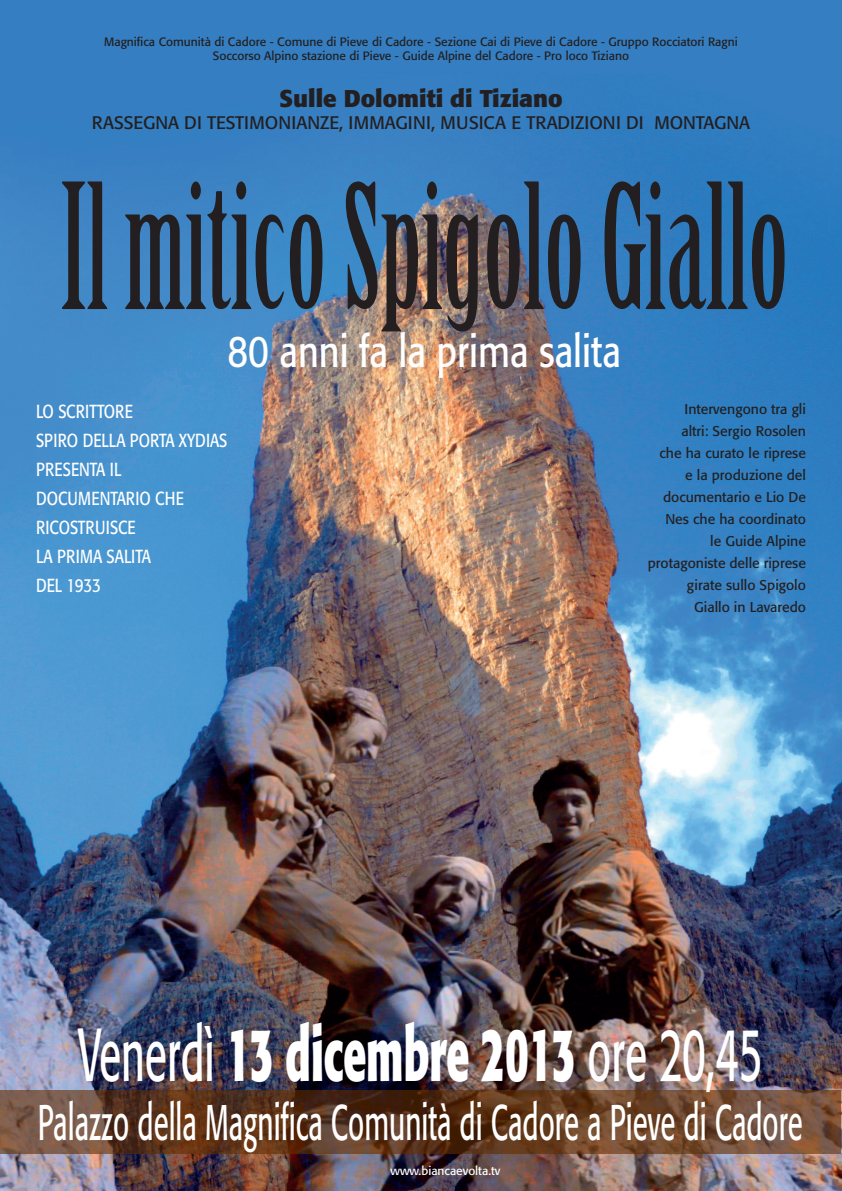
<style>
.page{position:relative;width:842px;height:1191px;background:#fff}
.page>*{position:absolute;margin:0;border:0;box-sizing:border-box;transform-origin:0 0}
.t1{font:170px "Birch Std";color:#231f20;scale:.81 1}
.t2{font:74.3px "Formata";color:#fff;scale:.55 1}
.t3{font:49.5px "Formata";color:#fff;scale:.56 1}
.t4{font:44.2px "Formata";color:#fff;scale:.81 1}
.t5{font:700 24px "Formata";color:#231f20}
.t6{font:18.7px/29px "Formata";color:#fff;scale:.81 1}
.t7{font:18px "Formata";color:#231f20}
.t8{font:14px/22px "Formata";color:#231f20;text-align:right}
.t9{font:12px/14.4px "Formata";color:#231f20;text-align:center}
.t10{font:12px "Formata";color:#fff}
.s1{font-weight:700}
</style>
<div class="page">
<img style="left:0;top:0;width:842px;height:1191px">
<svg style="left:0;top:1090px;width:841px;height:63px;background:#653f27"></svg>
<p class="t9" style="left:104px;top:34px;width:635px">Magnifica Comunità di Cadore - Comune di Pieve di Cadore - Sezione Cai di Pieve di Cadore - Gruppo Rocciatori Ragni<br>Soccorso Alpino stazione di Pieve - Guide Alpine del Cadore - Pro loco Tiziano</p>
<h3 class="t5" style="left:279px;top:83px;width:285px">Sulle Dolomiti di Tiziano</h3>
<p class="t7" style="left:92px;top:111px;width:659px">RASSEGNA DI TESTIMONIANZE, IMMAGINI, MUSICA E TRADIZIONI DI MONTAGNA</p>
<h1 class="t1" style="left:60px;top:152px;width:900px">Il mitico Spigolo Giallo</h1>
<h3 class="t4" style="left:227px;top:325px;width:487px">80 anni fa la prima salita</h3>
<h3 class="t6" style="left:36px;top:397px;width:238px">LO SCRITTORE<br>SPIRO DELLA PORTA XYDIAS<br>PRESENTA IL<br>DOCUMENTARIO CHE<br>RICOSTRUISCE<br>LA PRIMA SALITA<br>DEL 1933</h3>
<p class="t8" style="left:648px;top:398px;width:160px">Intervengono tra gli<br>altri: Sergio Rosolen<br>che ha curato le riprese<br>e la produzione del documentario e Lio De<br>Nes che ha coordinato<br>le Guide Alpine protagoniste delle riprese girate sullo Spigolo<br>Giallo in Lavaredo</p>
<h2 class="t2" style="left:78px;top:1009px;width:1247px">Venerdì <span class="s1">13 dicembre 2013</span> ore 20,45</h2>
<h3 class="t3" style="left:38px;top:1092px;width:1368px">Palazzo della Magnifica Comunità di Cadore a Pieve di Cadore</h3>
<p class="t10" style="left:391px;top:1163px;width:111px">www.biancaevolta.tv</p>
</div>
